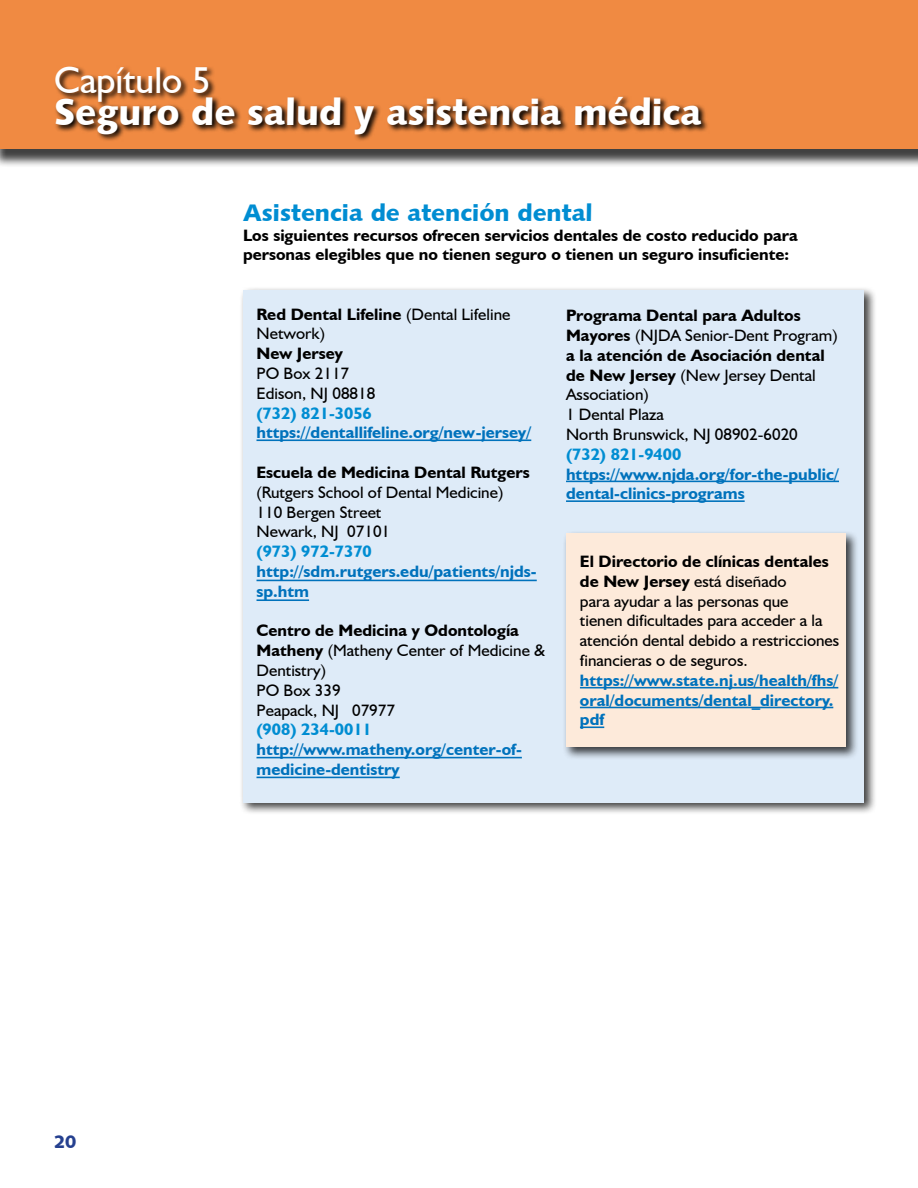
<style>
.page{position:relative;width:918px;height:1188px;background:#fff}
.page>*{position:absolute;margin:0;border:0;box-sizing:border-box;transform-origin:0 0}
.t1{font:37.5px "Humanist 531 BT Black A";color:#fff}
.t2{font:37.5px "Humanst 521 BT";color:#fff}
.t3{font:24px "Humanist 531 BT Black A";color:#008dd2}
.t4{font:18px "Humanist 531 BT Black A";color:#25408f}
.t5{font:16.5px/19.8px "Humanst 521 BT";color:#000}
.t6{font:700 16.5px/19.8px "Humanst 521 BT";color:#0072bc}
.t7{font:700 16.5px/19.8px "Humanst 521 BT";color:#000}
.t8{font:700 16.5px "Humanst 521 BT";color:#008dd2}
.s1{font-weight:700}
</style>
<div class="page">
<div style="left:0;top:0;width:918px;height:168px;background:#000;opacity:.75"></div>
<div style="left:0;top:0;width:918px;height:149px;background:#f08a42"></div>
<svg style="left:55px;top:66px;width:160px;height:29px"></svg>
<svg style="left:55px;top:95px;width:653px;height:46px"></svg>
<div style="left:239px;top:286px;width:638px;height:530px;background:#000;opacity:.75"></div>
<div style="left:243px;top:290px;width:621px;height:512px;background:#deebf8"></div>
<hr style="left:256px;top:439px;width:275px;height:2px;background:#0072bc">
<hr style="left:257px;top:777px;width:143px;height:1px;background:#0072bc">
<hr style="left:257px;top:757px;width:265px;height:1px;background:#0072bc">
<hr style="left:257px;top:599px;width:52px;height:2px;background:#0072bc">
<svg style="left:257px;top:579px;width:280px;height:3px"></svg>
<hr style="left:566px;top:481px;width:273px;height:1px;background:#0072bc">
<hr style="left:566px;top:500px;width:179px;height:2px;background:#0072bc">
<div style="left:562px;top:530px;width:297px;height:230px;background:#000;opacity:.75"></div>
<div style="left:566px;top:533px;width:280px;height:214px;background:#fdeada"></div>
<hr style="left:580px;top:687px;width:258px;height:1px;background:#0072bc">
<hr style="left:580px;top:707px;width:253px;height:1px;background:#0072bc">
<hr style="left:580px;top:726px;width:24px;height:2px;background:#0072bc">
<h1 class="t2" style="left:54px;top:57px;width:158px">Capítulo 5</h1>
<h1 class="t1" style="left:54px;top:88px;width:649px">Seguro de salud y asistencia médica</h1>
<h2 class="t3" style="left:243px;top:197px;width:351px">Asistencia de atención dental</h2>
<p class="t7" style="left:243px;top:225px;width:556px">Los siguientes recursos ofrecen servicios dentales de costo reducido para personas elegibles que no tienen seguro o tienen un seguro insuficiente:</p>
<p class="t4" style="left:54px;top:1130px;width:24px">20</p>
<p class="t5" style="left:256px;top:304px;width:255px"><span class="s1">Red Dental Lifeline</span> (Dental Lifeline<br>Network)</p>
<p class="t7" style="left:256px;top:343px;width:88px">New Jersey</p>
<p class="t5" style="left:256px;top:363px;width:120px">PO Box 2117<br>Edison, NJ 08818</p>
<p class="t8" style="left:256px;top:403px;width:117px">(732) 821-3056</p>
<p class="t6" style="left:256px;top:423px;width:276px">https://dentallifeline.org/new-jersey/</p>
<p class="t7" style="left:257px;top:462px;width:275px">Escuela de Medicina Dental Rutgers</p>
<p class="t5" style="left:257px;top:482px;width:248px">(Rutgers School of Dental Medicine)<br>110 Bergen Street<br>Newark, NJ 07101</p>
<p class="t8" style="left:257px;top:541px;width:117px">(973) 972-7370</p>
<p class="t6" style="left:257px;top:561px;width:282px">http://sdm.rutgers.edu/patients/njds&shy;sp.htm</p>
<p class="t5" style="left:256px;top:621px;width:290px"><span class="s1">Centro de Medicina y Odontología<br>Matheny</span> (Matheny Center of Medicine &amp;<br>Dentistry)<br>PO Box 339<br>Peapack, NJ 07977</p>
<p class="t8" style="left:256px;top:720px;width:117px">(908) 234-0011</p>
<p class="t6" style="left:256px;top:739px;width:267px">http://www.matheny.org/center-of&shy;medicine-dentistry</p>
<p class="t5" style="left:566px;top:305px;width:273px"><span class="s1">Programa Dental para Adultos<br>Mayores</span> (NJDA Senior-Dent Program) <span class="s1">a la atención de Asociación dental de New Jersey</span> (New Jersey Dental<br>Association)<br>1 Dental Plaza<br>North Brunswick, NJ 08902-6020</p>
<p class="t8" style="left:566px;top:444px;width:117px">(732) 821-9400</p>
<p class="t6" style="left:566px;top:464px;width:274px">https://www.njda.org/for-the-public/ dental-clinics-programs</p>
<p class="t5" style="left:580px;top:551px;width:261px"><span class="s1">El Directorio de clínicas dentales de New Jersey</span> está diseñado<br>para ayudar a las personas que<br>tienen dificultades para acceder a la atención dental debido a restricciones financieras o de seguros.</p>
<p class="t6" style="left:580px;top:670px;width:260px">https://www.state.nj.us/health/fhs/ oral/documents/dental_directory. pdf</p>
</div>
